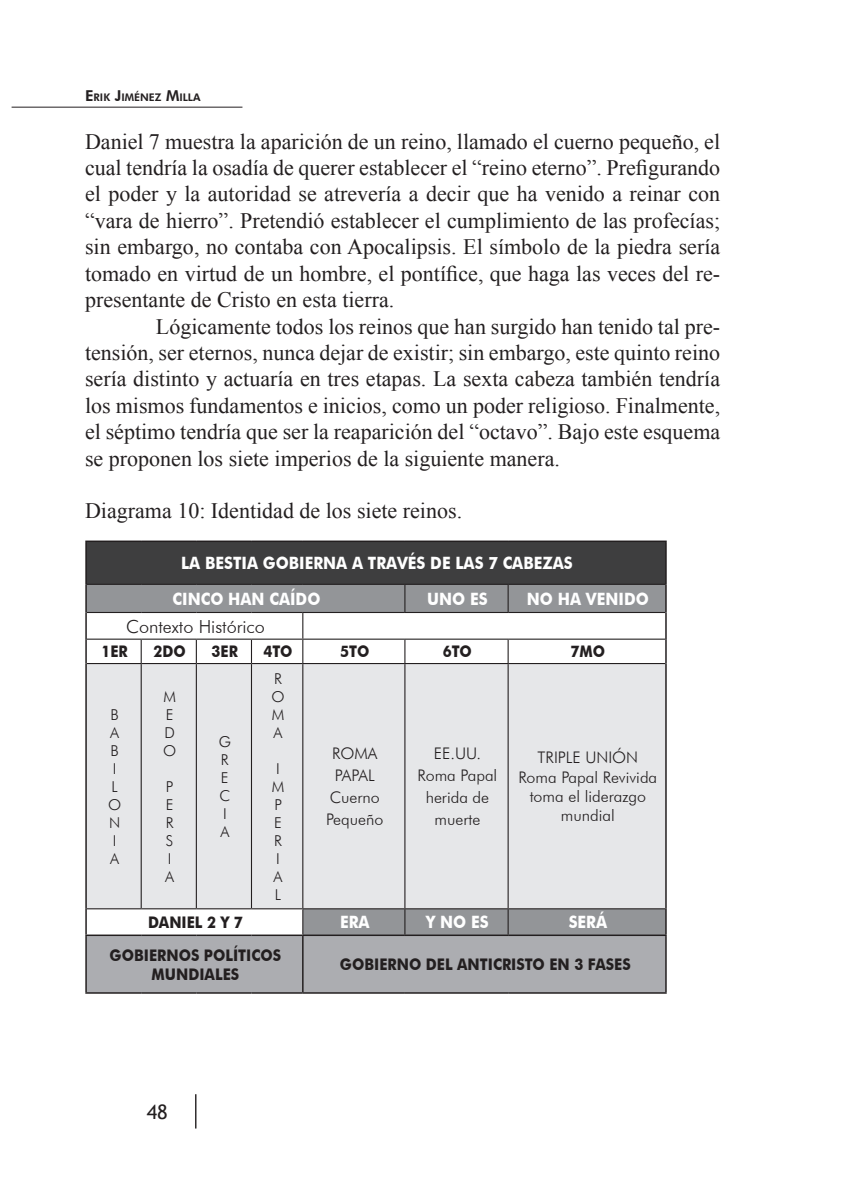
<style>
.page{position:relative;width:845px;height:1180px;background:#fff}
.page>*{position:absolute;margin:0;border:0;box-sizing:border-box;transform-origin:0 0}
.t1{font:22px/26.4px "Times New Roman";color:#231f20;text-align:justify}
.t2{font:20px "Trebuchet MS";color:#231f20}
.t3{font:300 18px "Futura BT";color:#231f20}
.t4{font:700 17px/35.4px "Futura BT";color:#fff;scale:.9 1}
.t5{font:300 16px/22px "Futura BT";color:#231f20;text-align:center}
.t6{font:700 16px/19.2px "Futura BT";color:#231f20;text-align:center;scale:.9 1}
.t7{font:300 15px/18px "Futura BT";color:#231f20}
.t8{font:800 10.4px "Futura BT";color:#231f20}
.s1{font-size:15px}
</style>
<div class="page">
<hr style="left:12px;top:107px;width:230px;height:1px;background:#231f20">
<hr style="left:195px;top:1093px;width:1px;height:35px;background:#231f20">
<div style="left:86px;top:541px;width:580px;height:43px;background:#3e3e3f"></div>
<div style="left:87px;top:584px;width:578px;height:28px;background:#939598"></div>
<svg style="left:87px;top:613px;width:578px;height:50px"></svg>
<div style="left:87px;top:664px;width:578px;height:244px;background:#e6e7e9"></div>
<hr style="left:85px;top:540px;width:56px;height:2px;background:#231f20">
<hr style="left:85px;top:542px;width:2px;height:42px;background:#231f20">
<hr style="left:141px;top:540px;width:55px;height:2px;background:#231f20">
<hr style="left:196px;top:540px;width:55px;height:2px;background:#231f20">
<hr style="left:251px;top:540px;width:52px;height:2px;background:#231f20">
<hr style="left:303px;top:540px;width:102px;height:2px;background:#231f20">
<hr style="left:405px;top:540px;width:103px;height:2px;background:#231f20">
<hr style="left:508px;top:540px;width:159px;height:2px;background:#231f20">
<hr style="left:665px;top:542px;width:2px;height:42px;background:#231f20">
<hr style="left:85px;top:584px;width:2px;height:28px;background:#231f20">
<hr style="left:665px;top:584px;width:2px;height:28px;background:#231f20">
<hr style="left:85px;top:612px;width:2px;height:27px;background:#231f20">
<hr style="left:665px;top:612px;width:2px;height:27px;background:#231f20">
<hr style="left:85px;top:639px;width:2px;height:24px;background:#231f20">
<hr style="left:665px;top:639px;width:2px;height:24px;background:#231f20">
<hr style="left:85px;top:663px;width:2px;height:245px;background:#231f20">
<hr style="left:665px;top:663px;width:2px;height:245px;background:#231f20">
<hr style="left:85px;top:908px;width:2px;height:26px;background:#231f20">
<hr style="left:665px;top:908px;width:2px;height:26px;background:#231f20">
<hr style="left:85px;top:934px;width:56px;height:1px;background:#231f20">
<hr style="left:85px;top:935px;width:2px;height:57px;background:#231f20">
<hr style="left:508px;top:934px;width:159px;height:1px;background:#231f20">
<hr style="left:665px;top:935px;width:2px;height:57px;background:#231f20">
<hr style="left:85px;top:992px;width:56px;height:1px;background:#231f20">
<hr style="left:141px;top:992px;width:55px;height:1px;background:#231f20">
<hr style="left:196px;top:992px;width:55px;height:1px;background:#231f20">
<hr style="left:251px;top:992px;width:52px;height:1px;background:#231f20">
<hr style="left:303px;top:992px;width:102px;height:1px;background:#231f20">
<hr style="left:405px;top:992px;width:103px;height:1px;background:#231f20">
<hr style="left:508px;top:992px;width:159px;height:1px;background:#231f20">
<hr style="left:87px;top:583px;width:54px;height:1px;background:#231f20">
<hr style="left:141px;top:583px;width:55px;height:1px;background:#231f20">
<hr style="left:196px;top:583px;width:55px;height:1px;background:#231f20">
<hr style="left:251px;top:583px;width:52px;height:1px;background:#231f20">
<hr style="left:303px;top:583px;width:102px;height:1px;background:#231f20">
<hr style="left:405px;top:583px;width:103px;height:1px;background:#231f20">
<svg style="left:404px;top:584px;width:1px;height:28px"></svg>
<hr style="left:508px;top:583px;width:157px;height:1px;background:#231f20">
<hr style="left:507px;top:584px;width:2px;height:28px;background:#231f20">
<hr style="left:87px;top:612px;width:54px;height:1px;background:#231f20">
<hr style="left:141px;top:612px;width:55px;height:1px;background:#231f20">
<hr style="left:196px;top:612px;width:55px;height:1px;background:#231f20">
<hr style="left:251px;top:612px;width:52px;height:1px;background:#231f20">
<hr style="left:303px;top:612px;width:102px;height:1px;background:#231f20">
<hr style="left:405px;top:612px;width:103px;height:1px;background:#231f20">
<hr style="left:508px;top:612px;width:157px;height:1px;background:#231f20">
<hr style="left:87px;top:638px;width:54px;height:1px;background:#231f20">
<hr style="left:141px;top:638px;width:55px;height:1px;background:#231f20">
<svg style="left:141px;top:639px;width:1px;height:24px"></svg>
<hr style="left:196px;top:638px;width:55px;height:1px;background:#231f20">
<svg style="left:196px;top:639px;width:1px;height:24px"></svg>
<hr style="left:251px;top:638px;width:52px;height:1px;background:#231f20">
<svg style="left:251px;top:639px;width:1px;height:24px"></svg>
<hr style="left:303px;top:638px;width:102px;height:1px;background:#231f20">
<svg style="left:302px;top:613px;width:1px;height:50px"></svg>
<hr style="left:405px;top:638px;width:103px;height:1px;background:#231f20">
<svg style="left:404px;top:639px;width:1px;height:24px"></svg>
<hr style="left:508px;top:638px;width:157px;height:1px;background:#231f20">
<hr style="left:507px;top:639px;width:2px;height:24px;background:#231f20">
<hr style="left:87px;top:663px;width:54px;height:1px;background:#231f20">
<hr style="left:141px;top:663px;width:55px;height:1px;background:#231f20">
<hr style="left:141px;top:664px;width:1px;height:244px;background:#231f20">
<hr style="left:196px;top:663px;width:55px;height:1px;background:#231f20">
<hr style="left:196px;top:664px;width:1px;height:244px;background:#231f20">
<hr style="left:251px;top:663px;width:52px;height:1px;background:#231f20">
<hr style="left:251px;top:664px;width:1px;height:244px;background:#231f20">
<hr style="left:303px;top:663px;width:102px;height:1px;background:#231f20">
<hr style="left:302px;top:664px;width:1px;height:244px;background:#231f20">
<hr style="left:405px;top:663px;width:103px;height:1px;background:#231f20">
<hr style="left:404px;top:664px;width:1px;height:244px;background:#231f20">
<hr style="left:508px;top:663px;width:157px;height:1px;background:#231f20">
<hr style="left:507px;top:664px;width:2px;height:244px;background:#231f20">
<hr style="left:87px;top:908px;width:54px;height:1px;background:#231f20">
<hr style="left:141px;top:908px;width:55px;height:1px;background:#231f20">
<hr style="left:196px;top:908px;width:55px;height:1px;background:#231f20">
<hr style="left:251px;top:908px;width:52px;height:1px;background:#231f20">
<hr style="left:303px;top:908px;width:102px;height:1px;background:#231f20">
<hr style="left:405px;top:908px;width:103px;height:1px;background:#231f20">
<svg style="left:86px;top:909px;width:580px;height:83px;background:#adaeb1"></svg>
<hr style="left:508px;top:908px;width:157px;height:1px;background:#231f20">
<hr style="left:507px;top:909px;width:2px;height:25px;background:#231f20">
<p class="t8" style="left:85px;top:91px;width:117px"><span class="s1">E</span>RIK <span class="s1">J</span>IMÉNEZ <span class="s1">M</span>ILLA</p>
<p class="t1" style="left:85px;top:128px;width:636px">Daniel 7 muestra la aparición de un reino, llamado el cuerno pequeño, el cual tendría la osadía de querer establecer el “reino eterno”. Prefigurando el poder y la autoridad se atrevería a decir que ha venido a reinar con “vara de hierro”. Pretendió establecer el cumplimiento de las profecías; sin embargo, no contaba con Apocalipsis. El símbolo de la piedra sería tomado en virtud de un hombre, el pontífice, que haga las veces del re&shy;presentante de Cristo en esta tierra.</p>
<p class="t1" style="left:85px;top:312px;width:636px;text-indent:71px">Lógicamente todos los reinos que han surgido han tenido tal pre&shy;tensión, ser eternos, nunca dejar de existir; sin embargo, este quinto reino sería distinto y actuaría en tres etapas. La sexta cabeza también tendría los mismos fundamentos e inicios, como un poder religioso. Finalmente, el séptimo tendría que ser la reaparición del “octavo”. Bajo este esquema se proponen los siete imperios de la siguiente manera.</p>
<p class="t1" style="left:85px;top:497px;width:378px">Diagrama 10: Identidad de los siete reinos.</p>
<p class="t4" style="left:173px;top:545px;width:446px;text-indent:9px">LA BESTIA GOBIERNA A TRAVÉS DE LAS 7 CABEZAS<br>CINCO HAN CAÍDO</p>
<p class="t4" style="left:427px;top:581px;width:69px">UNO ES</p>
<p class="t4" style="left:527px;top:581px;width:137px">NO HA VENIDO</p>
<p class="t3" style="left:126px;top:615px;width:140px">Contexto Histórico</p>
<p class="t6" style="left:101px;top:642px;width:31px">1ER</p>
<p class="t6" style="left:153px;top:642px;width:37px">2DO</p>
<p class="t6" style="left:212px;top:642px;width:31px">3ER</p>
<p class="t6" style="left:263px;top:642px;width:34px">4TO</p>
<p class="t6" style="left:340px;top:642px;width:34px">5TO</p>
<p class="t6" style="left:443px;top:642px;width:34px">6TO</p>
<p class="t6" style="left:570px;top:642px;width:40px">7MO</p>
<p class="t7" style="left:108px;top:705px;width:15px;text-align:center">B<br>A<br>B<br>I<br>L<br>O<br>N<br>I<br>A</p>
<p class="t7" style="left:163px;top:687px;width:15px">M<br>E<br>D<br>O</p>
<p class="t7" style="left:165px;top:777px;width:10px">P<br>E<br>R<br>S<br>I<br>A</p>
<p class="t7" style="left:219px;top:732px;width:14px">G<br>R<br>E<br>C<br>I<br>A</p>
<p class="t7" style="left:271px;top:669px;width:15px">R<br>O<br>M<br>A</p>
<p class="t7" style="left:272px;top:759px;width:14px">I<br>M<br>P<br>E<br>R<br>I<br>A<br>L</p>
<p class="t5" style="left:326px;top:742px;width:59px">ROMA<br>PAPAL<br>Cuerno<br>Pequeño</p>
<p class="t5" style="left:417px;top:742px;width:81px">EE.UU.<br>Roma Papal herida de muerte</p>
<p class="t5" style="left:518px;top:748px;width:140px;line-height:19.2px">TRIPLE UNIÓN<br>Roma Papal Revivida toma el liderazgo mundial</p>
<p class="t6" style="left:148px;top:912px;width:107px">DANIEL 2 Y 7</p>
<p class="t4" style="left:340px;top:904px;width:34px">ERA</p>
<p class="t4" style="left:426px;top:904px;width:71px">Y NO ES</p>
<p class="t4" style="left:568px;top:904px;width:44px">SERÁ</p>
<p class="t6" style="left:110px;top:945px;width:192px">GOBIERNOS POLÍTICOS<br>MUNDIALES</p>
<p class="t6" style="left:340px;top:954px;width:325px">GOBIERNO DEL ANTICRISTO EN 3 FASES</p>
<p class="t2" style="left:147px;top:1099px;width:22px">48</p>
</div>
